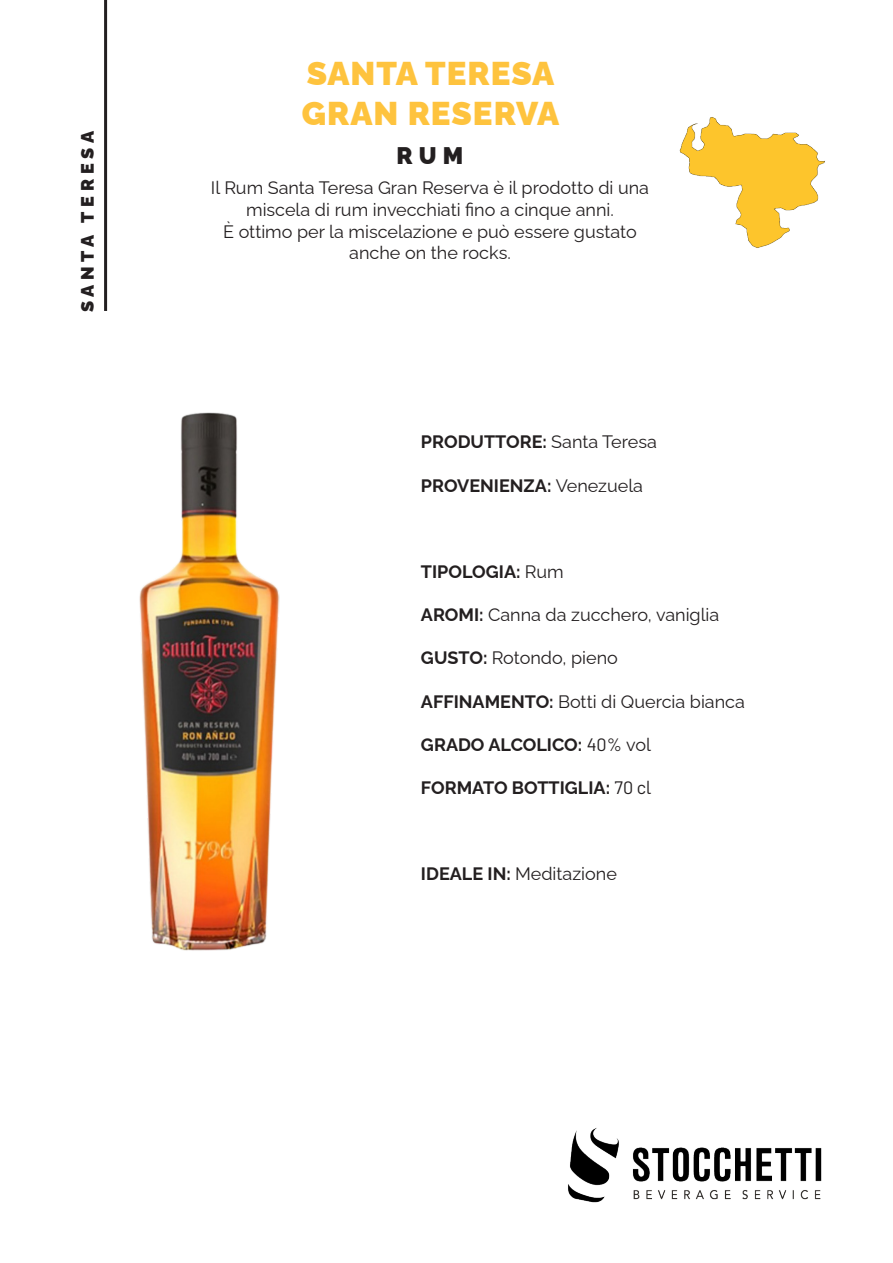
<style>
.page{position:relative;width:893px;height:1263px;background:#fff}
.page>*{position:absolute;margin:0;border:0;box-sizing:border-box;transform-origin:0 0}
.t1{font:900 33px "Raleway";letter-spacing:.03em;color:#fec33e}
.t2{font:900 24px "Raleway";color:#231f20}
.t3{font:18px/21.6px "Raleway";color:#231f20;text-align:center}
.t4{font:700 18px "Raleway";color:#231f20}
.t5{font:900 18px "Raleway";letter-spacing:.26em;color:#231f20}
.s1{font-weight:400}
.s2{font-weight:700}
.s3{font-family:"Barlow";font-weight:400}
</style>
<div class="page">
<img style="left:568px;top:1128px;width:254px;height:75px">
<img style="left:139px;top:412px;width:141px;height:539px">
<hr style="left:104px;top:0;width:3px;height:311px;background:#231f20">
<img style="left:679px;top:117px;width:146px;height:131px">
<p class="t5" style="left:73px;top:312px;width:182px;rotate:-90deg">SANTA TERESA</p>
<p class="t1" style="left:307px;top:47px;width:249px">SANTA TERESA</p>
<p class="t1" style="left:302px;top:87px;width:259px">GRAN RESERVA</p>
<p class="t2" style="left:397px;top:137px;width:68px">RUM</p>
<p class="t3" style="left:211px;top:175px;width:440px">Il Rum Santa Teresa Gran Reserva è il prodotto di una miscela di rum invecchiati fino a cinque anni.</p>
<p class="t3" style="left:223px;top:218px;width:415px">È ottimo per la miscelazione e può essere gustato anche on the rocks.</p>
<p class="t4" style="left:421px;top:428px;width:237px">PRODUTTORE: <span class="s1">Santa Teresa</span></p>
<p class="t4" style="left:421px;top:471px;width:224px">PROVENIENZA: <span class="s1">Venezuela</span></p>
<p class="t4" style="left:421px;top:557px;width:144px">TIPOLOGIA: <span class="s1">Rum</span></p>
<p class="t3" style="left:421px;top:602px;width:300px"><span class="s2">AROMI:</span> Canna da zucchero, vaniglia</p>
<p class="t3" style="left:421px;top:645px;width:198px"><span class="s2">GUSTO:</span> Rotondo, pieno</p>
<p class="t3" style="left:421px;top:688px;width:325px"><span class="s2">AFFINAMENTO:</span> Botti di Quercia bianca</p>
<p class="t4" style="left:421px;top:730px;width:232px">GRADO ALCOLICO: <span class="s3">40%</span> <span class="s1">vol</span></p>
<p class="t4" style="left:421px;top:773px;width:232px">FORMATO BOTTIGLIA: <span class="s3">70 c</span><span class="s1">l</span></p>
<p class="t3" style="left:421px;top:861px;width:197px"><span class="s2">IDEALE IN:</span> Meditazione</p>
</div>
